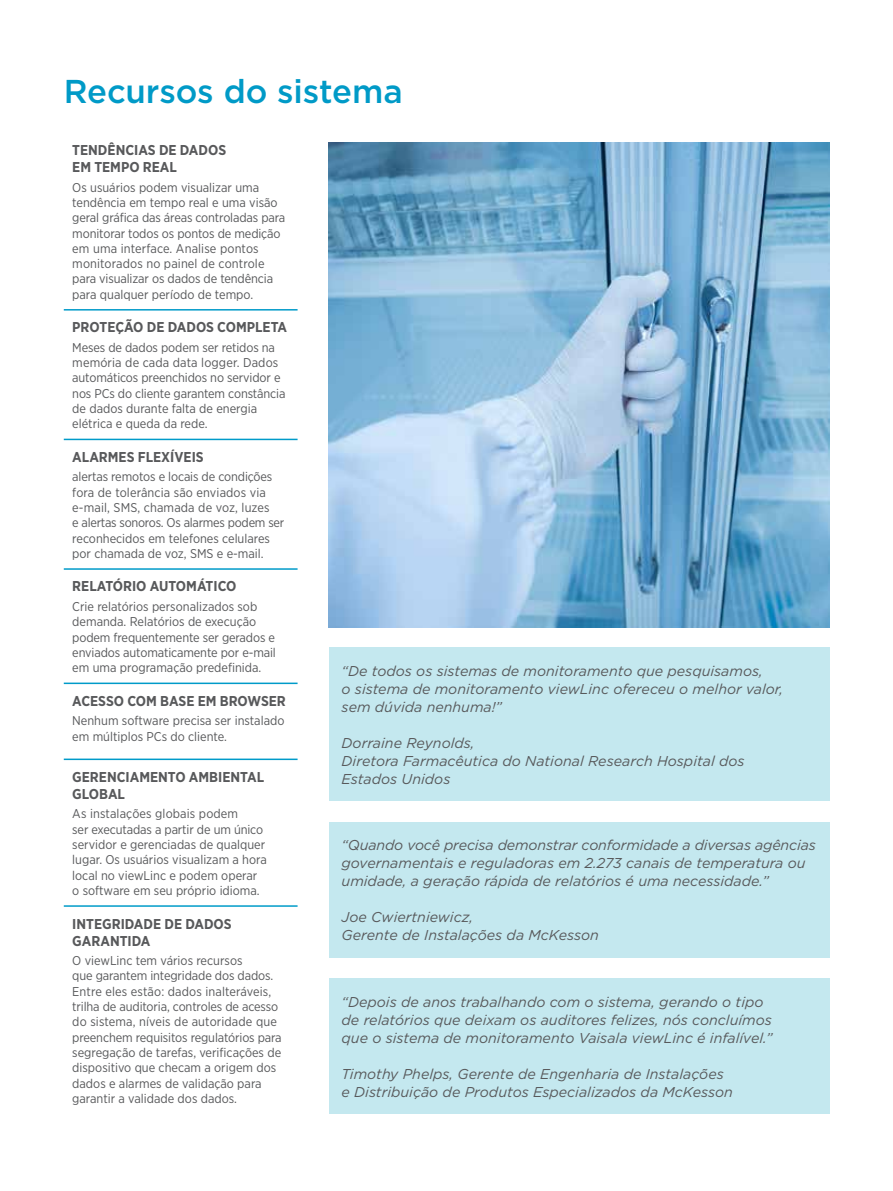
<style>
.page{position:relative;width:893px;height:1191px;background:#fff}
.page>*{position:absolute;margin:0;border:0;box-sizing:border-box;transform-origin:0 0}
.t1{font:500 33px "Gotham";letter-spacing:-.005em;color:#009ac7}
.t2{font:italic 14.25px/18px "Gotham";color:#58595b}
.t3{font:700 14.25px/17.1px "Gotham Narrow";color:#58595b}
.t4{font:12.75px/15.3px "Gotham Narrow";color:#58595b}
</style>
<div class="page">
<hr style="left:64px;top:309px;width:234px;height:1px;background:#009bc9">
<hr style="left:64px;top:439px;width:234px;height:1px;background:#009bc9">
<hr style="left:64px;top:568px;width:234px;height:2px;background:#009bc9">
<hr style="left:64px;top:682px;width:234px;height:2px;background:#009bc9">
<hr style="left:64px;top:758px;width:234px;height:2px;background:#009bc9">
<hr style="left:64px;top:905px;width:234px;height:1px;background:#009bc9">
<img style="left:329px;top:142px;width:500px;height:485px">
<div style="left:329px;top:647px;width:500px;height:154px;background:#c4e8ef"></div>
<div style="left:329px;top:822px;width:500px;height:135px;background:#c4e8ef"></div>
<div style="left:329px;top:978px;width:500px;height:135px;background:#c4e8ef"></div>
<h1 class="t1" style="left:64px;top:70px;width:340px">Recursos do sistema</h1>
<p class="t3" style="left:72px;top:141px;width:155px">TENDÊNCIAS DE DADOS<br>EM TEMPO REAL</p>
<p class="t4" style="left:72px;top:179px;width:214px">Os usuários podem visualizar uma tendência em tempo real e uma visão geral gráfica das áreas controladas para monitorar todos os pontos de medição em uma interface. Analise pontos monitorados no painel de controle para visualizar os dados de tendência para qualquer período de tempo.</p>
<p class="t3" style="left:72px;top:318px;width:216px">PROTEÇÃO DE DADOS COMPLETA</p>
<p class="t4" style="left:72px;top:339px;width:215px">Meses de dados podem ser retidos na memória de cada data logger. Dados automáticos preenchidos no servidor e nos PCs do cliente garantem constância de dados durante falta de energia elétrica e queda da rede.</p>
<p class="t3" style="left:72px;top:448px;width:133px">ALARMES FLEXÍVEIS</p>
<p class="t4" style="left:72px;top:469px;width:213px">alertas remotos e locais de condições fora de tolerância são enviados via e-mail, SMS, chamada de voz, luzes<br>e alertas sonoros. Os alarmes podem ser reconhecidos em telefones celulares por chamada de voz, SMS e e-mail.</p>
<p class="t3" style="left:72px;top:578px;width:166px">RELATÓRIO AUTOMÁTICO</p>
<p class="t4" style="left:72px;top:598px;width:205px">Crie relatórios personalizados sob demanda. Relatórios de execução podem frequentemente ser gerados e enviados automaticamente por e-mail em uma programação predefinida.</p>
<p class="t3" style="left:72px;top:692px;width:215px">ACESSO COM BASE EM BROWSER</p>
<p class="t4" style="left:72px;top:713px;width:214px">Nenhum software precisa ser instalado em múltiplos PCs do cliente.</p>
<p class="t3" style="left:72px;top:768px;width:193px">GERENCIAMENTO AMBIENTAL<br>GLOBAL</p>
<p class="t4" style="left:72px;top:806px;width:196px">As instalações globais podem<br>ser executadas a partir de um único servidor e gerenciadas de qualquer lugar. Os usuários visualizam a hora local no viewLinc e podem operar o software em seu próprio idioma.</p>
<p class="t3" style="left:72px;top:914px;width:161px">INTEGRIDADE DE DADOS<br>GARANTIDA</p>
<p class="t4" style="left:72px;top:952px;width:211px">O viewLinc tem vários recursos<br>que garantem integridade dos dados.<br>Entre eles estão: dados inalteráveis, trilha de auditoria, controles de acesso do sistema, níveis de autoridade que preenchem requisitos regulatórios para segregação de tarefas, verificações de dispositivo que checam a origem dos dados e alarmes de validação para garantir a validade dos dados.</p>
<p class="t2" style="left:342px;top:661px;width:443px">“De todos os sistemas de monitoramento que pesquisamos,<br>o sistema de monitoramento viewLinc ofereceu o melhor valor, sem dúvida nenhuma!”</p>
<p class="t2" style="left:342px;top:733px;width:405px">Dorraine Reynolds,<br>Diretora Farmacêutica do National Research Hospital dos<br>Estados Unidos</p>
<p class="t2" style="left:342px;top:836px;width:476px">“Quando você precisa demonstrar conformidade a diversas agências governamentais e reguladoras em 2.273 canais de temperatura ou umidade, a geração rápida de relatórios é uma necessidade.”</p>
<p class="t2" style="left:342px;top:908px;width:259px">Joe Cwiertniewicz,<br>Gerente de Instalações da McKesson</p>
<p class="t2" style="left:342px;top:992px;width:433px">“Depois de anos trabalhando com o sistema, gerando o tipo de relatórios que deixam os auditores felizes, nós concluímos que o sistema de monitoramento Vaisala viewLinc é infalível.”</p>
<p class="t2" style="left:342px;top:1064px;width:393px">Timothy Phelps, Gerente de Engenharia de Instalações e Distribuição de Produtos Especializados da McKesson</p>
</div>
